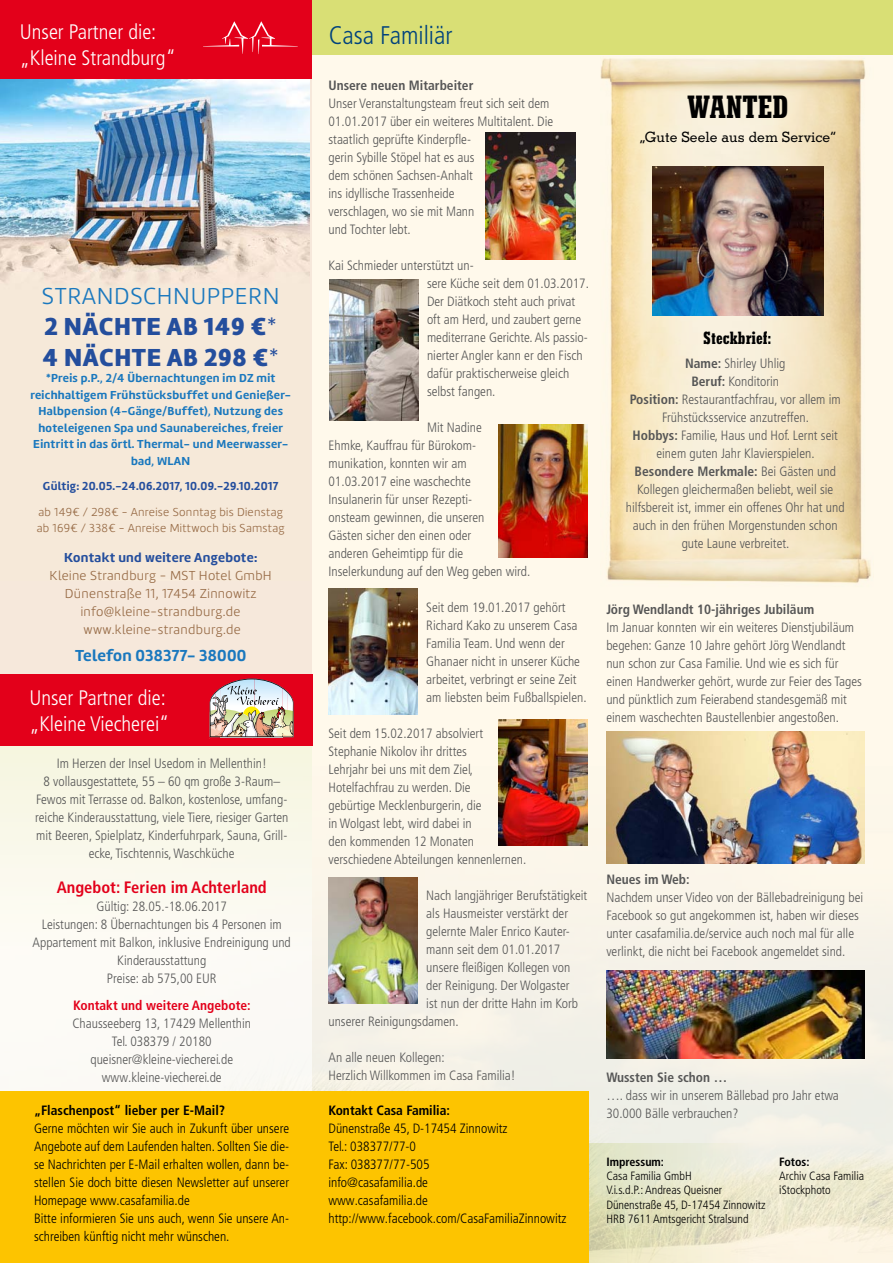
<style>
.page{position:relative;width:893px;height:1263px;background:#fff9eb}
.page>*{position:absolute;margin:0;border:0;box-sizing:border-box;transform-origin:0 0}
.t1{font:800 condensed 30px "Stymie BT";color:#000}
.t2{font:900 25.5px/30.6px "Marine";letter-spacing:.025em;color:#244e9d}
.t3{font:300 condensed 25.5px "Frutiger LT Pro";color:#00427d}
.t4{font:300 24px "Marine";letter-spacing:.025em;color:#1a78be}
.t5{font:300 condensed 21px/25.2px "Frutiger LT Pro";color:#fff}
.t6{font:700 condensed 16.5px "Frutiger LT Std";color:#e3001a}
.t7{font:700 16.5px "Marine";letter-spacing:.015em;color:#1a78be}
.t8{font:800 condensed 16.5px "Stymie BT";color:#000}
.t9{font:500 14.25px "Stymie BT";color:#000}
.t10{font:300 condensed 13.5px/18px "Frutiger LT Pro";color:#565656}
.t11{font:300 condensed 13.5px/18px "Frutiger LT Pro";color:#000}
.t12{font:700 condensed 13.5px "Frutiger LT Std";color:#565656}
.t13{font:300 13.5px/18px "Marine";letter-spacing:.025em;color:#986c47;text-align:center}
.t14{font:700 condensed 13.5px "Frutiger LT Std";color:#000}
.t15{font:700 13.5px "Marine";letter-spacing:.025em;color:#244e9d}
.t16{font:700 condensed 13.5px "Frutiger LT Std";color:#e3001a}
.t17{font:700 12px/16.5px "Marine";letter-spacing:.025em;color:#1a78be;text-align:center}
.t18{font:300 condensed 12px/14.4px "Frutiger LT Pro";color:#000}
.t19{font:300 12px/16.5px "Marine";letter-spacing:.025em;color:#986c47}
.t20{font:700 12px "Marine";letter-spacing:.025em;color:#244e9d}
.t21{font:700 condensed 12px "Frutiger LT Std";color:#000}
.s1{font-weight:300}
.s2{font-family:"Frutiger LT Std";font-weight:700}
.s3{font-family:"Frutiger LT Pro";font-weight:300}
</style>
<div class="page">
<img style="left:312px;top:767px;width:581px;height:376px">
<svg style="left:0;top:55px;width:312px;height:1037px"></svg>
<div style="left:311px;top:0;width:582px;height:55px;background:#d9df75"></div>
<svg style="left:588px;top:1143px;width:305px;height:120px"></svg>
<img style="left:600px;top:58px;width:271px;height:526px">
<img style="left:652px;top:166px;width:172px;height:150px">
<div style="left:0;top:1092px;width:588px;height:171px;background:#fdc400"></div>
<img style="left:486px;top:133px;width:89px;height:126px">
<img style="left:329px;top:279px;width:89px;height:142px">
<img style="left:499px;top:425px;width:89px;height:132px">
<img style="left:328px;top:589px;width:90px;height:126px">
<img style="left:499px;top:719px;width:89px;height:126px">
<img style="left:328px;top:877px;width:90px;height:126px">
<img style="left:606px;top:731px;width:259px;height:133px">
<img style="left:606px;top:970px;width:259px;height:89px">
<div style="left:0;top:78px;width:311px;height:618px;background:#f6e8db"></div>
<img style="left:0;top:79px;width:310px;height:206px">
<div style="left:0;top:0;width:311px;height:79px;background:#e3001a"></div>
<div style="left:0;top:674px;width:312px;height:72px;background:#e3001a"></div>
<img style="left:210px;top:679px;width:83px;height:60px">
<svg style="left:203px;top:21px;width:95px;height:33px"></svg>
<h3 class="t5" style="left:20px;top:20px;width:157px">Unser Partner die: „Kleine Strandburg“</h3>
<h3 class="t4" style="left:42px;top:282px;width:239px">Strandschnuppern</h3>
<h2 class="t2" style="left:42px;top:311px;width:238px">2 NÄCHTE ab 149 €<span class="s1">*<br></span>4 NÄCHTE ab 298 €<span class="s1">*</span></h2>
<p class="t17" style="left:30px;top:370px;width:262px">*Preis p.P., 2/4 Übernachtungen im DZ mit reichhaltigem Frühstücksbuffet und Genießer-Halbpension (4-Gänge/Buffet), Nutzung des hoteleigenen Spa und Saunabereiches, freier Eintritt in das örtl. Thermal- und Meerwasser&shy;bad, WLAN</p>
<p class="t20" style="left:43px;top:478px;width:237px">Gültig: 20.05.-24.06.2017, 10.09.-29.10.2017</p>
<p class="t19" style="left:37px;top:503px;width:250px">ab 149€ / 298€ - Anreise Sonntag bis Dienstag ab 169€ / 338€ - Anreise Mittwoch bis Samstag</p>
<p class="t15" style="left:64px;top:548px;width:195px">Kontakt und weitere Angebote:</p>
<p class="t13" style="left:50px;top:566px;width:221px">Kleine Strandburg - MST Hotel GmbH<br>Dünenstraße 11, 17454 Zinnowitz info@kleine-strandburg.de www.kleine-strandburg.de</p>
<p class="t7" style="left:75px;top:644px;width:173px">Telefon 038377- 38000</p>
<h3 class="t5" style="left:29px;top:686px;width:141px">Unser Partner die: „Kleine Viecherei“</h3>
<p class="t10" style="left:35px;top:755px;width:255px;text-align:center">Im Herzen der Insel Usedom in Mellenthin!<br>8 vollausgestattete, 55 – 60 qm große 3-Raum– Fewos mit Terrasse od. Balkon, kostenlose, umfang&shy;reiche Kinderausstattung, viele Tiere, riesiger Garten mit Beeren, Spielplatz, Kinderfuhrpark, Sauna, Grill&shy;ecke, Tischtennis, Waschküche</p>
<p class="t6" style="left:57px;top:877px;width:212px">Angebot: Ferien im Achterland</p>
<p class="t10" style="left:33px;top:897px;width:260px;text-align:center">Gültig: 28.05.-18.06.2017<br>Leistungen: 8 Übernachtungen bis 4 Personen im Appartement mit Balkon, inklusive Endreinigung und Kinderausstattung<br>Preise: ab 575,00 EUR</p>
<p class="t16" style="left:73px;top:997px;width:179px">Kontakt und weitere Angebote:</p>
<p class="t10" style="left:72px;top:1014px;width:180px;text-align:center">Chausseeberg 13, 17429 Mellenthin<br>Tel. 038379 / 20180 queisner@kleine-viecherei.de www.kleine-viecherei.de</p>
<p class="t14" style="left:34px;top:1102px;width:193px">„Flaschenpost“ lieber per E-Mail?</p>
<p class="t11" style="left:34px;top:1119px;width:257px">Gerne möchten wir Sie auch in Zukunft über unsere Angebote auf dem Laufenden halten. Sollten Sie die&shy;se Nachrichten per E-Mail erhalten wollen, dann be&shy;stellen Sie doch bitte diesen Newsletter auf unserer Homepage www.casafamilia.de<br>Bitte informieren Sie uns auch, wenn Sie unsere An&shy;schreiben künftig nicht mehr wünschen.</p>
<h2 class="t3" style="left:329px;top:20px;width:125px">Casa Familiär</h2>
<p class="t12" style="left:328px;top:77px;width:146px">Unsere neuen Mitarbeiter</p>
<p class="t10" style="left:328px;top:94px;width:226px">Unser Veranstaltungsteam freut sich seit dem<br>01.01.2017 über ein weiteres Multitalent. Die staatlich geprüfte Kinderpfle-<br>gerin Sybille Stöpel hat es aus<br>dem schönen Sachsen-Anhalt<br>ins idyllische Trassenheide<br>verschlagen, wo sie mit Mann<br>und Tochter lebt.</p>
<p class="t10" style="left:427px;top:256px;width:164px;text-indent:-99px">Kai Schmieder unterstützt un-<br>sere Küche seit dem 01.03.2017.<br>Der Diätkoch steht auch privat oft am Herd, und zaubert gerne mediterrane Gerichte. Als passio&shy;nierter Angler kann er den Fisch dafür praktischerweise gleich selbst fangen.</p>
<p class="t10" style="left:328px;top:418px;width:203px;text-indent:99px">Mit Nadine<br>Ehmke, Kauffrau für Bürokom&shy;munikation, konnten wir am<br>01.03.2017 eine waschechte<br>Insulanerin für unser Rezepti-<br>onsteam gewinnen, die unseren<br>Gästen sicher den einen oder<br>anderen Geheimtipp für die<br>Inselerkundung auf den Weg geben wird.</p>
<p class="t10" style="left:426px;top:598px;width:162px">Seit dem 19.01.2017 gehört<br>Richard Kako zu unserem Casa<br>Familia Team. Und wenn der<br>Ghanaer nicht in unserer Küche arbeitet, verbringt er seine Zeit am liebsten beim Fußballspielen.</p>
<p class="t10" style="left:328px;top:724px;width:199px">Seit dem 15.02.2017 absolviert<br>Stephanie Nikolov ihr drittes<br>Lehrjahr bei uns mit dem Ziel,<br>Hotelfachfrau zu werden. Die<br>gebürtige Mecklenburgerin, die<br>in Wolgast lebt, wird dabei in<br>den kommenden 12 Monaten verschiedene Abteilungen kennenlernen.</p>
<p class="t10" style="left:426px;top:886px;width:163px">Nach langjähriger Berufstätigkeit</p>
<p class="t10" style="left:426px;top:904px;width:143px">als Hausmeister verstärkt der</p>
<p class="t10" style="left:426px;top:922px;width:145px">gelernte Maler Enrico Kauter-</p>
<p class="t10" style="left:426px;top:940px;width:136px">mann seit dem 01.01.2017</p>
<p class="t10" style="left:426px;top:958px;width:146px">unsere fleißigen Kollegen von</p>
<p class="t10" style="left:426px;top:976px;width:145px">der Reinigung. Der Wolgaster</p>
<p class="t10" style="left:426px;top:994px;width:153px">ist nun der dritte Hahn im Korb</p>
<p class="t10" style="left:328px;top:1012px;width:132px">unserer Reinigungsdamen.</p>
<p class="t10" style="left:328px;top:1048px;width:189px">An alle neuen Kollegen:<br>Herzlich Willkommen im Casa Familia!</p>
<p class="t14" style="left:328px;top:1102px;width:123px">Kontakt Casa Familia:</p>
<p class="t11" style="left:328px;top:1119px;width:240px">Dünenstraße 45, D-17454 Zinnowitz<br>Tel.: 038377/77-0<br>Fax: 038377/77-505<br>info@casafamilia.de<br>www.casafamilia.de http://www.facebook.com/CasaFamiliaZinnowitz</p>
<h1 class="t1" style="left:687px;top:87px;width:103px">WANTED</h1>
<p class="t9" style="left:640px;top:129px;width:198px">„Gute Seele aus dem Service“</p>
<p class="t8" style="left:703px;top:327px;width:70px">Steckbrief:</p>
<p class="t10" style="left:630px;top:355px;width:213px;text-align:center"><span class="s2">Name:</span> Shirley Uhlig<br><span class="s2">Beruf:</span> Konditorin<br><span class="s2">Position:</span> Restaurantfachfrau, vor allem im<br>Frühstücksservice anzutreffen.<br><span class="s2">Hobbys:</span> Familie, Haus und Hof. Lernt seit einem guten Jahr Klavierspielen.</p>
<p class="t12" style="left:635px;top:463px;width:203px">Besondere Merkmale: <span class="s3">Bei Gästen und</span></p>
<p class="t10" style="left:626px;top:481px;width:220px;text-align:center">Kollegen gleichermaßen beliebt, weil sie hilfsbereit ist, immer ein offenes Ohr hat und auch in den frühen Morgenstunden schon gute Laune verbreitet.</p>
<p class="t12" style="left:606px;top:601px;width:209px">Jörg Wendlandt 10-jähriges Jubiläum</p>
<p class="t10" style="left:606px;top:618px;width:257px">Im Januar konnten wir ein weiteres Dienstjubiläum begehen: Ganze 10 Jahre gehört Jörg Wendlandt nun schon zur Casa Familie. Und wie es sich für einen Handwerker gehört, wurde zur Feier des Tages und pünktlich zum Feierabend standesgemäß mit einem waschechten Baustellenbier angestoßen.</p>
<p class="t12" style="left:606px;top:871px;width:85px">Neues im Web:</p>
<p class="t10" style="left:606px;top:888px;width:258px">Nachdem unser Video von der Bällebadreinigung bei Facebook so gut angekommen ist, haben wir dieses unter casafamilia.de/service auch noch mal für alle verlinkt, die nicht bei Facebook angemeldet sind.</p>
<p class="t12" style="left:606px;top:1069px;width:122px">Wussten Sie schon …</p>
<p class="t10" style="left:606px;top:1086px;width:234px">…. dass wir in unserem Bällebad pro Jahr etwa<br>30.000 Bälle verbrauchen?</p>
<p class="t21" style="left:606px;top:1154px;width:59px">Impressum:</p>
<p class="t18" style="left:606px;top:1169px;width:161px">Casa Familia GmbH<br>V.i.s.d.P.: Andreas Queisner<br>Dünenstraße 45, D-17454 Zinnowitz<br>HRB 7611 Amtsgericht Stralsund</p>
<p class="t21" style="left:779px;top:1154px;width:32px">Fotos:</p>
<p class="t18" style="left:779px;top:1169px;width:86px">Archiv Casa Familia iStockphoto</p>
</div>
